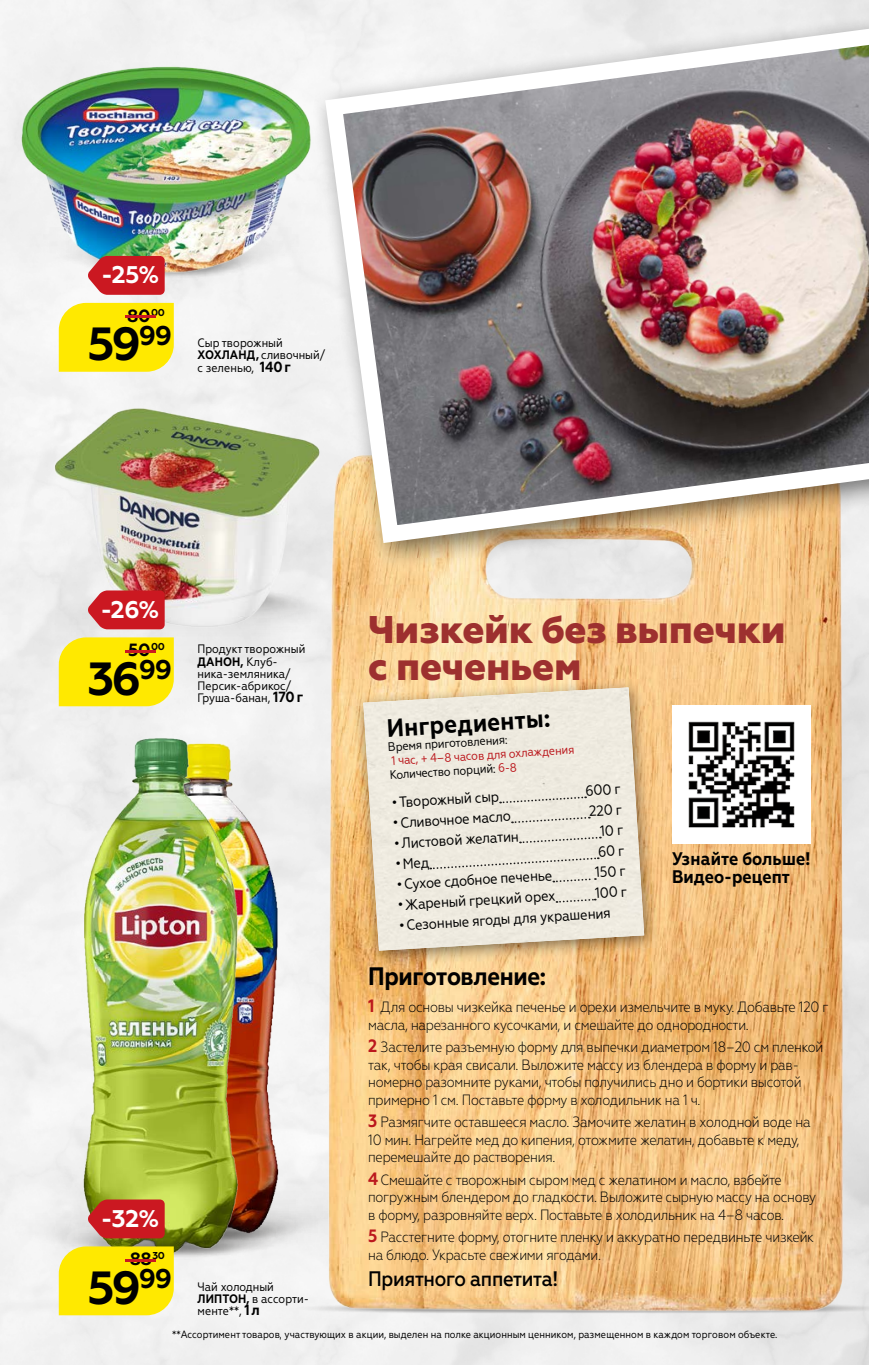
<style>
.page{position:relative;width:869px;height:1365px;background:#fff}
.page>*{position:absolute;margin:0;border:0;box-sizing:border-box;transform-origin:0 0}
.t1{font:700 46.38px "Geometria";color:#000}
.t2{font:800 38.5px/37.1px "Geometria";letter-spacing:-.01em;color:#9d302f}
.t3{font:700 25.2px "Geometria Narrow";letter-spacing:-.015em;color:#000}
.t4{font:700 24.15px "Geometria";color:#fff}
.t5{font:500 21px "Geometria Narrow";letter-spacing:-.015em;color:#000}
.t6{font:700 18.2px/18.2px "Geometria Narrow";color:#000}
.t7{font:700 17.68px "Geometria";color:#000}
.t8{font:300 14.88px/17.5px "Geometria Narrow";letter-spacing:-.015em;color:#000}
.t9{font:14.7px "Geometria Narrow";color:#000}
.t10{font:12.25px/12.2px "Geometria Narrow";color:#000}
.t11{font:12.25px/14.3px "Geometria Narrow";color:#bb181d}
.t12{font:10.5px "Geometria Narrow";color:#000}
.t13{font:700 9.97px "Geometria";color:#000}
.s1{color:#cb1821}
.s2{font-weight:700}
.s3{font-weight:700;font-size:14.7px}
.s4{font-size:17.68px;color:#cb1821}
.s5{color:#000}
.s6{font-weight:700;font-size:17.85px;color:#bb181d}
</style>
<div class="page">
<img style="left:248px;top:571px;width:602px;height:744px">
<div style="left:352px;top:678px;width:306px;height:289px;background:#000;opacity:.47"></div>
<img style="left:363px;top:687px;width:281px;height:263px">
<svg style="left:500px;top:795px;width:86px;height:9px"></svg>
<svg style="left:553px;top:877px;width:42px;height:6px"></svg>
<svg style="left:556px;top:897px;width:39px;height:6px"></svg>
<div style="left:311px;top:0;width:557px;height:571px;background:#000;opacity:.54"></div>
<img style="left:316px;top:3px;width:552px;height:549px">
<img style="left:671px;top:705px;width:138px;height:138px">
<img style="left:29px;top:585px;width:352px;height:75px">
<img style="left:50px;top:380px;width:273px;height:274px">
<img style="left:0;top:729px;width:427px;height:534px">
<img style="left:0;top:977px;width:77px;height:309px">
<div style="left:0;top:889px;width:71px;height:302px;background:#f3f3f3"></div>
<div style="left:0;top:373px;width:49px;height:168px;background:#f4f4f4"></div>
<img style="left:0;top:400px;width:10px;height:76px">
<div style="left:9px;top:188px;width:324px;height:92px;background:#f3f3f3"></div>
<img style="left:18px;top:10px;width:298px;height:269px">
<div style="left:59px;top:1246px;width:115px;height:69px;background:#ffe900"></div>
<svg style="left:87px;top:1199px;width:78px;height:39px;background:#c6292a"></svg>
<div style="left:59px;top:637px;width:115px;height:69px;background:#ffe900"></div>
<svg style="left:87px;top:590px;width:78px;height:39px;background:#cd2e36"></svg>
<div style="left:59px;top:303px;width:115px;height:69px;background:#ffe900"></div>
<svg style="left:87px;top:256px;width:78px;height:39px;background:#cd2e36"></svg>
<div style="left:430px;top:815px;width:194px;height:55px;background:#eeeadf"></div>
<h3 class="t4" style="left:101px;top:260px;width:60px">-25%</h3>
<p class="t7" style="left:116px;top:305px;width:50px"><span class="s1">-</span>80<sup>00</sup></p>
<h1 class="t1" style="left:87px;top:316px;width:86px">59<sup>99</sup></h1>
<p class="t10" style="left:197px;top:337px;width:129px">Сыр творожный<br><span class="s2">ХОХЛАНД,</span> сливочный/ с зеленью, <span class="s3">140г</span></p>
<h3 class="t4" style="left:100px;top:595px;width:60px">-26%</h3>
<p class="t7" style="left:116px;top:639px;width:50px"><span class="s1">-</span>50<sup>00</sup></p>
<h1 class="t1" style="left:87px;top:650px;width:86px">36<sup>99</sup></h1>
<p class="t10" style="left:197px;top:643px;width:109px">Продукт творожный<br><span class="s2">ДАНОН,</span> Клуб&shy;ника-земляника/<br>Персик-абрикос/<br>Груша-банан, <span class="s3">170г</span></p>
<h3 class="t4" style="left:101px;top:1203px;width:60px">-32%</h3>
<p class="t13" style="left:116px;top:1249px;width:50px"><span class="s4">-</span>30</p>
<p class="t7" style="left:130px;top:1248px;width:23px">88</p>
<h1 class="t1" style="left:87px;top:1259px;width:86px">59<sup>99</sup></h1>
<p class="t10" style="left:197px;top:1280px;width:113px">Чай холодный<br><span class="s2">ЛИПТОН,</span> в ассорти&shy;менте**, <span class="s3">1л</span></p>
<h2 class="t2" style="left:368px;top:612px;width:419px">Чизкейк без выпечки с печеньем</h2>
<h3 class="t3" style="left:385px;top:714px;width:165px;rotate:-4deg">Ингредиенты:</h3>
<p class="t10" style="left:387px;top:740px;width:121px;rotate:-3deg">Время приготовления:</p>
<p class="t11" style="left:388px;top:752px;width:187px;rotate:-3deg">1 час, + 4–8 часов для охлаждения<br><span class="s5">Количество порций:</span> 6-8</p>
<p class="t9" style="left:391px;top:793px;width:109px;rotate:-3deg">•Творожный сыр</p>
<p class="t9" style="left:585px;top:782px;width:37px;rotate:-3deg">600 г</p>
<p class="t9" style="left:588px;top:802px;width:34px;rotate:-3deg">220 г</p>
<p class="t9" style="left:392px;top:814px;width:119px;rotate:-3deg">•Сливочное масло</p>
<p class="t9" style="left:393px;top:834px;width:126px;rotate:-3deg">•Листовой желатин</p>
<p class="t9" style="left:395px;top:855px;width:35px;rotate:-3deg">•Мед</p>
<p class="t9" style="left:396px;top:875px;width:157px;rotate:-3deg">•Сухое сдобное печенье</p>
<p class="t6" style="left:671px;top:849px;width:140px">Узнайте больше!<br>Видео-рецепт</p>
<p class="t9" style="left:594px;top:863px;width:32px;rotate:-3deg">150 г</p>
<p class="t9" style="left:397px;top:895px;width:159px;rotate:-3deg">•Жареный грецкий орех</p>
<p class="t9" style="left:594px;top:884px;width:33px;rotate:-3deg">100 г</p>
<p class="t9" style="left:398px;top:916px;width:213px;rotate:-3deg">•Сезонные ягоды для украшения</p>
<h3 class="t3" style="left:368px;top:961px;width:179px">Приготовление:</h3>
<p class="t8" style="left:368px;top:998px;width:461px"><span class="s6">1</span> Для основы чизкейка печенье и орехи измельчите в муку. Добавьте 120 г масла, нарезанного кусочками, и смешайте до однородности.</p>
<p class="t8" style="left:368px;top:1038px;width:456px"><span class="s6">2</span> Застелите разъемную форму для выпечки диаметром 18–20 см пленкой так, чтобы края свисали. Выложите массу из блендера в форму и рав&shy;номерно разомните руками, чтобы получились дно и бортики высотой примерно 1 см. Поставьте форму в холодильник на 1 ч.</p>
<p class="t8" style="left:368px;top:1113px;width:444px"><span class="s6">3</span> Размягчите оставшееся масло. Замочите желатин в холодной воде на<br>10 мин. Нагрейте мед до кипения, отожмите желатин, добавьте к меду, перемешайте до растворения.</p>
<p class="t8" style="left:368px;top:1170px;width:449px"><span class="s6">4</span> Смешайте с творожным сыром мед с желатином и масло, взбейте погружным блендером до гладкости. Выложите сырную массу на основу в форму, разровняйте верх. Поставьте в холодильник на 4–8 часов.</p>
<p class="t8" style="left:368px;top:1228px;width:447px"><span class="s6">5</span> Расстегните форму, отогните пленку и аккуратно передвиньте чизкейк на блюдо. Украсьте свежими ягодами.</p>
<h3 class="t5" style="left:368px;top:1266px;width:191px">Приятного аппетита!</h3>
<p class="t12" style="left:172px;top:1328px;width:606px">**Ассортимент товаров, участвующих в акции, выделен на полке акционным ценником, размещенном в каждом торговом объекте.</p>
</div>
